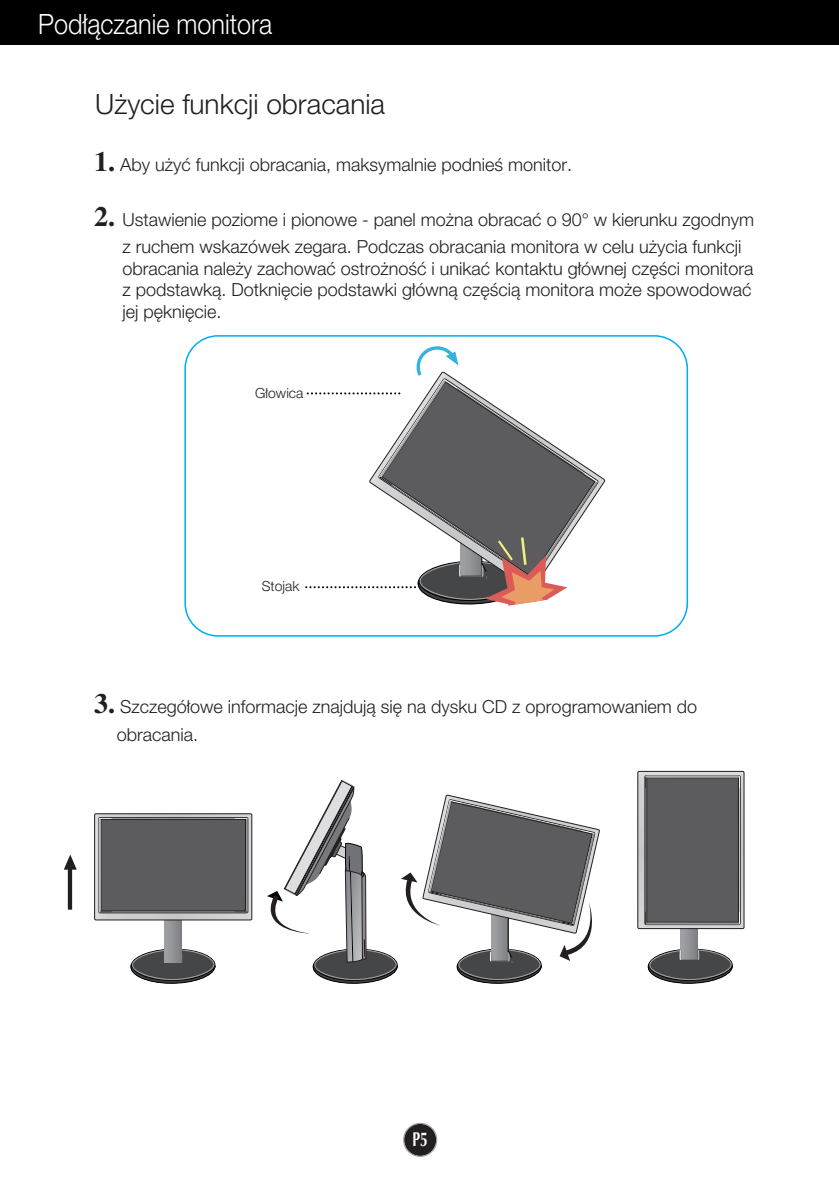
<style>
.page{position:relative;width:839px;height:1189px;background:#fff}
.page>*{position:absolute;margin:0;border:0;box-sizing:border-box;transform-origin:0 0}
.t1{font:300 28px "Helvetica Neue CE";color:#231f20}
.t2{font:300 28px "Helvetica Neue CE";color:#fff;scale:.9 1}
.t3{font:700 20px "Optima";color:#fff;scale:.7 1}
.t4{font:300 18px/27.4px "Helvetica Neue CE";color:#231f20}
.t5{font:300 14px "Helvetica Neue CE";color:#231f20}
.s1{font-family:"Times";font-weight:700;font-size:28px}
</style>
<div class="page">
<div style="left:404px;top:1124px;width:32px;height:32px;background:#231f20;border-radius:50%"></div>
<div style="left:403px;top:1123px;width:34px;height:34px;border:1px solid #939598;border-radius:50%"></div>
<div style="left:0;top:0;width:839px;height:45px;background:#000"></div>
<svg style="left:267px;top:779px;width:333px;height:205px"></svg>
<img style="left:681px;top:928px;width:17px;height:20px">
<svg style="left:647px;top:948px;width:86px;height:36px"></svg>
<img style="left:638px;top:771px;width:106px;height:157px">
<div style="left:637px;top:771px;width:107px;height:157px;border:1px solid #231f20"></div>
<svg style="left:645px;top:776px;width:94px;height:148px;background:#5c5c5e"></svg>
<svg style="left:130px;top:948px;width:86px;height:36px"></svg>
<img style="left:165px;top:920px;width:17px;height:42px">
<img style="left:95px;top:813px;width:157px;height:107px">
<div style="left:94px;top:813px;width:158px;height:107px;border:1px solid #231f20"></div>
<div style="left:99px;top:817px;width:149px;height:96px;border:1px solid #231f20"></div>
<svg style="left:99px;top:818px;width:149px;height:94px;background:#5d5d60"></svg>
<svg style="left:64px;top:854px;width:13px;height:55px"></svg>
<div style="left:184px;top:335px;width:504px;height:301px;border:2px solid #00aeef;border-radius:33px"></div>
<svg style="left:306px;top:346px;width:291px;height:260px"></svg>
<h1 class="t2" style="left:38px;top:14px;width:261px">Pod∏àczanie monitora</h1>
<h1 class="t1" style="left:95px;top:93px;width:291px">U˝ycie funkcji obracania</h1>
<p class="t4" style="left:94px;top:152px;width:479px"><span class="s1">1.</span> Aby u˝yç funkcji obracania, maksymalnie podnieÊ monitor.</p>
<p class="t4" style="left:122px;top:207px;width:633px;text-indent:-28px"><span class="s1">2.</span> Ustawienie poziome i pionowe - panel mo˝na obracaç o 90° w kierunku zgodnym z ruchem wskazówek zegara. Podczas obracania monitora w celu u˝ycia funkcji</p>
<p class="t4" style="left:122px;top:259px;width:632px;line-height:21.6px;text-align:justify">obracania nale˝y zachowaç ostro˝noÊç i unikaç kontaktu g∏ównej cz´Êci monitora z podstawkà. Dotkni´cie podstawki g∏ównà cz´Êcià monitora mo˝e spowodowaç jej p´kni´cie.</p>
<p class="t5" style="left:255px;top:388px;width:50px">G∏owica</p>
<p class="t5" style="left:262px;top:581px;width:39px">Stojak</p>
<p class="t4" style="left:117px;top:694px;width:582px;text-indent:-23px"><span class="s1">3.</span> Szczegó∏owe informacje znajdujà si´ na dysku CD z oprogramowaniem do obracania.</p>
<p class="t3" style="left:412px;top:1131px;width:23px">P5</p>
</div>
